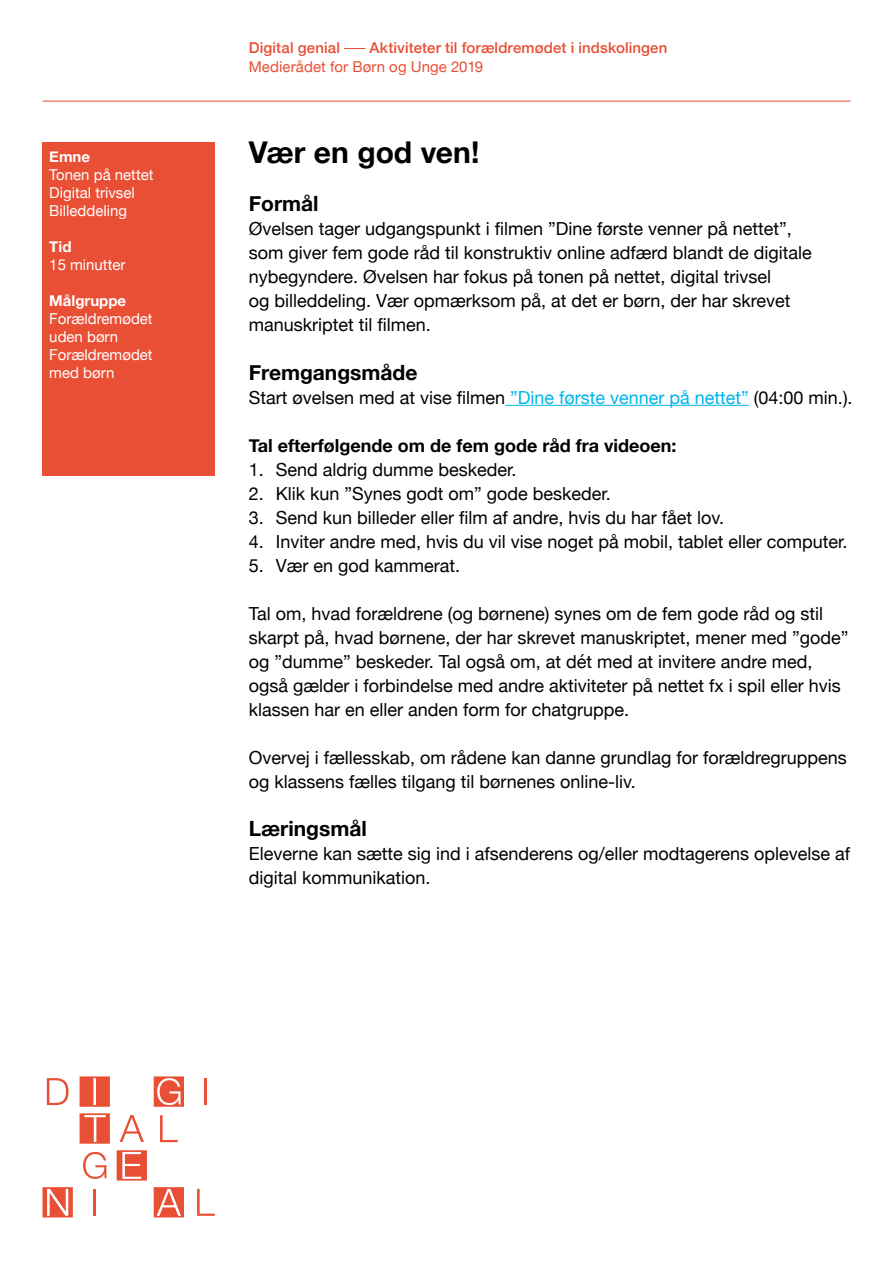
<style>
.page{position:relative;width:893px;height:1263px;background:#fff}
.page>*{position:absolute;margin:0;border:0;box-sizing:border-box;transform-origin:0 0}
.t1{font:700 30px "Helvetica Neue";color:#000}
.t2{font:700 21px "Helvetica Neue";color:#000}
.t3{font:18px/24px "Helvetica Neue";color:#000}
.t4{font:700 18px "Helvetica Neue";color:#000}
.t5{font:15px/18px "Helvetica Neue";color:#fff}
.t6{font:500 15px "Helvetica Neue";letter-spacing:.01em;color:#e94f35}
.t7{font:15px "Helvetica Neue";letter-spacing:.005em;color:#e94f35}
.t8{font:700 15px "Helvetica Neue";color:#fff}
.s1{color:#00b5ec}
</style>
<div class="page">
<svg style="left:344px;top:48px;width:21px;height:1px"></svg>
<hr style="left:43px;top:101px;width:807px;height:1px;background:#e94f35">
<svg style="left:47px;top:1078px;width:22px;height:27px"></svg>
<svg style="left:80px;top:1076px;width:30px;height:31px"></svg>
<hr style="left:205px;top:1078px;width:2px;height:27px;background:#e94f35">
<hr style="left:93px;top:1189px;width:3px;height:27px;background:#e94f35">
<svg style="left:80px;top:1113px;width:30px;height:31px"></svg>
<svg style="left:120px;top:1115px;width:24px;height:27px"></svg>
<svg style="left:154px;top:1187px;width:30px;height:30px"></svg>
<svg style="left:160px;top:1115px;width:18px;height:27px"></svg>
<svg style="left:197px;top:1189px;width:18px;height:27px"></svg>
<svg style="left:43px;top:1187px;width:30px;height:30px"></svg>
<svg style="left:83px;top:1152px;width:23px;height:27px"></svg>
<svg style="left:154px;top:1076px;width:30px;height:31px"></svg>
<svg style="left:117px;top:1150px;width:30px;height:30px"></svg>
<div style="left:43px;top:142px;width:172px;height:334px;background:#e94f35"></div>
<hr style="left:505px;top:405px;width:244px;height:1px;background:#00b5ec">
<p class="t8" style="left:49px;top:144px;width:42px">Emne</p>
<p class="t5" style="left:49px;top:166px;width:106px">Tonen på nettet<br>Digital trivsel<br>Billeddeling</p>
<p class="t8" style="left:49px;top:234px;width:24px">Tid</p>
<p class="t5" style="left:49px;top:256px;width:78px">15 minutter</p>
<p class="t8" style="left:49px;top:288px;width:78px">Målgruppe</p>
<p class="t5" style="left:49px;top:310px;width:105px">Forældremødet uden børn<br>Forældremødet med børn</p>
<p class="t6" style="left:249px;top:36px;width:93px">Digital genial</p>
<p class="t6" style="left:370px;top:36px;width:299px">Aktiviteter til forældremødet i indskolingen</p>
<p class="t7" style="left:249px;top:56px;width:236px">Medierådet for Børn og Unge 2019</p>
<h1 class="t1" style="left:249px;top:129px;width:232px">Vær en god ven!</h1>
<p class="t2" style="left:249px;top:188px;width:71px">Formål</p>
<p class="t3" style="left:249px;top:218px;width:565px">Øvelsen tager udgangspunkt i filmen ”Dine første venner på nettet”, som giver fem gode råd til konstruktiv online adfærd blandt de digitale nybegyndere. Øvelsen har fokus på tonen på nettet, digital trivsel<br>og billeddeling. Vær opmærksom på, at det er børn, der har skrevet manuskriptet til filmen.</p>
<p class="t2" style="left:249px;top:356px;width:170px">Fremgangsmåde</p>
<p class="t3" style="left:249px;top:386px;width:605px">Start øvelsen med at vise filmen <span class="s1">”Dine første venner på nettet”</span> (04:00 min.).</p>
<p class="t4" style="left:249px;top:431px;width:429px">Tal efterfølgende om de fem gode råd fra videoen:</p>
<p class="t3" style="left:249px;top:458px;width:269px">1. Send aldrig dumme beskeder.</p>
<p class="t3" style="left:249px;top:482px;width:364px">2. Klik kun ”Synes godt om” gode beskeder.</p>
<p class="t3" style="left:249px;top:506px;width:477px">3. Send kun billeder eller film af andre, hvis du har fået lov.</p>
<p class="t3" style="left:249px;top:530px;width:600px">4. Inviter andre med, hvis du vil vise noget på mobil, tablet eller computer.</p>
<p class="t3" style="left:249px;top:554px;width:213px">5. Vær en god kammerat.</p>
<p class="t3" style="left:249px;top:602px;width:601px">Tal om, hvad forældrene (og børnene) synes om de fem gode råd og stil skarpt på, hvad børnene, der har skrevet manuskriptet, mener med ”gode” og ”dumme” beskeder. Tal også om, at dét med at invitere andre med, også gælder i forbindelse med andre aktiviteter på nettet fx i spil eller hvis klassen har en eller anden form for chatgruppe.</p>
<p class="t3" style="left:249px;top:746px;width:600px">Overvej i fællesskab, om rådene kan danne grundlag for forældregruppens og klassens fælles tilgang til børnenes online-liv.</p>
<p class="t2" style="left:249px;top:812px;width:120px">Læringsmål</p>
<p class="t3" style="left:249px;top:842px;width:603px">Eleverne kan sætte sig ind i afsenderens og/eller modtagerens oplevelse af digital kommunikation.</p>
</div>
